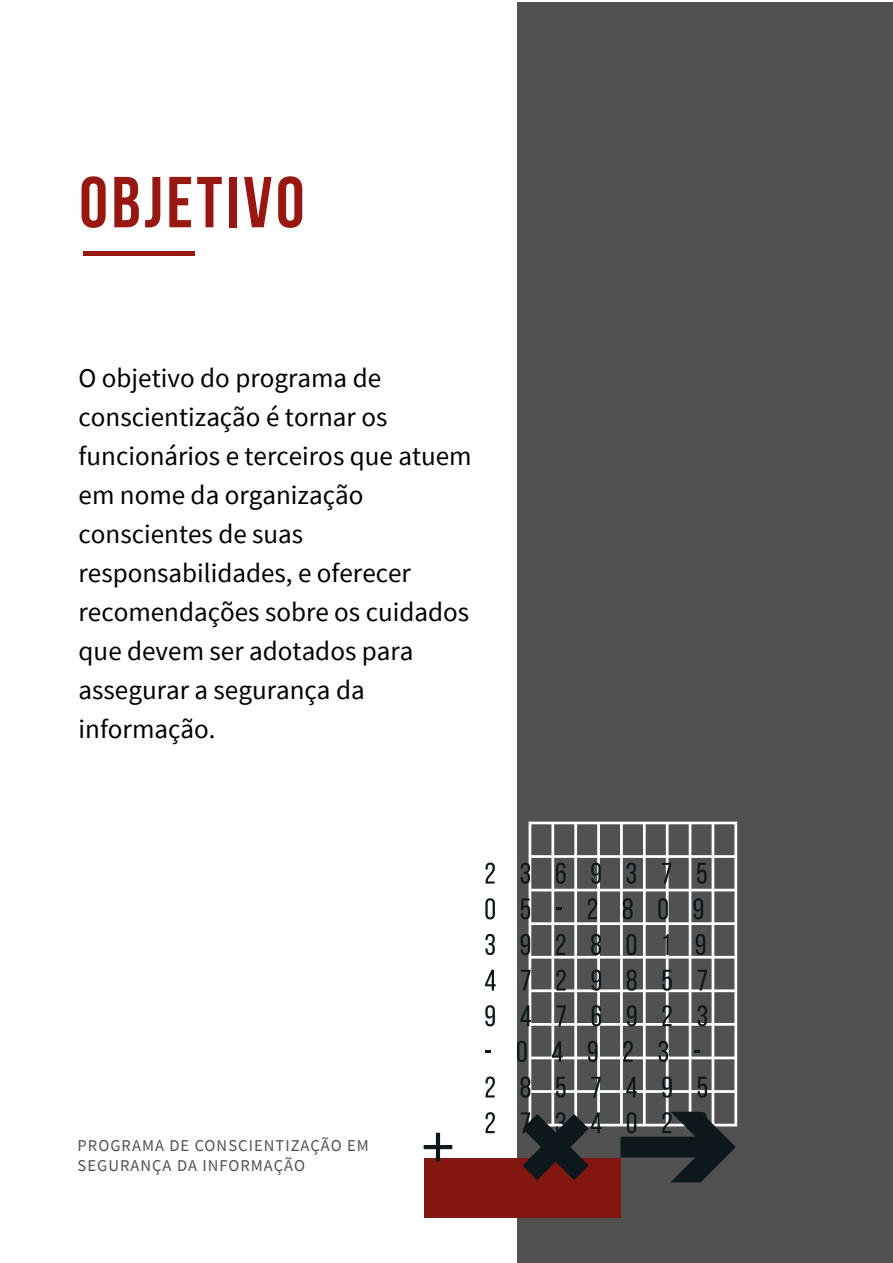
<style>
.page{position:relative;width:893px;height:1263px;background:#fff}
.page>*{position:absolute;margin:0;border:0;box-sizing:border-box;transform-origin:0 0}
.t1{font:700 72px "Bebas Neue";letter-spacing:.05em;color:#981711}
.t2{font:27px/39px "Source Sans Pro";color:#000}
.t3{font:16.5px/19.8px "Source Sans Pro";letter-spacing:.065em;color:#515151}
</style>
<div class="page">
<div style="left:517px;top:3px;width:376px;height:1260px;background:#515151"></div>
<hr style="left:83px;top:252px;width:112px;height:4px;background:#981711">
<div style="left:424px;top:1158px;width:197px;height:59px;background:#81170f"></div>
<svg style="left:528px;top:821px;width:210px;height:306px"></svg>
<div style="left:551px;top:822px;width:3px;height:304px;border:2px solid #fff"></div>
<div style="left:574px;top:822px;width:3px;height:304px;border:2px solid #fff"></div>
<div style="left:597px;top:822px;width:3px;height:304px;border:2px solid #fff"></div>
<div style="left:620px;top:822px;width:3px;height:304px;border:2px solid #fff"></div>
<div style="left:643px;top:822px;width:3px;height:304px;border:2px solid #fff"></div>
<div style="left:666px;top:822px;width:3px;height:304px;border:2px solid #fff"></div>
<div style="left:689px;top:822px;width:2px;height:304px;border:2px solid #fff"></div>
<div style="left:712px;top:822px;width:2px;height:304px;border:2px solid #fff"></div>
<div style="left:529px;top:1090px;width:208px;height:3px;border:2px solid #fff"></div>
<div style="left:529px;top:1056px;width:208px;height:3px;border:2px solid #fff"></div>
<div style="left:529px;top:1023px;width:208px;height:3px;border:2px solid #fff"></div>
<div style="left:529px;top:989px;width:208px;height:3px;border:2px solid #fff"></div>
<div style="left:529px;top:956px;width:208px;height:2px;border:2px solid #fff"></div>
<div style="left:529px;top:922px;width:208px;height:3px;border:2px solid #fff"></div>
<div style="left:529px;top:889px;width:208px;height:2px;border:2px solid #fff"></div>
<div style="left:529px;top:855px;width:208px;height:3px;border:2px solid #fff"></div>
<svg style="left:486px;top:862px;width:9px;height:21px"></svg>
<svg style="left:521px;top:862px;width:9px;height:22px"></svg>
<svg style="left:556px;top:862px;width:9px;height:22px"></svg>
<svg style="left:591px;top:862px;width:10px;height:22px"></svg>
<svg style="left:627px;top:862px;width:9px;height:22px"></svg>
<svg style="left:662px;top:863px;width:9px;height:20px"></svg>
<svg style="left:697px;top:863px;width:10px;height:21px"></svg>
<svg style="left:485px;top:898px;width:10px;height:21px"></svg>
<svg style="left:521px;top:898px;width:9px;height:21px"></svg>
<svg style="left:556px;top:908px;width:6px;height:2px"></svg>
<svg style="left:588px;top:898px;width:9px;height:21px"></svg>
<svg style="left:623px;top:898px;width:10px;height:21px"></svg>
<svg style="left:658px;top:898px;width:10px;height:21px"></svg>
<svg style="left:694px;top:898px;width:9px;height:21px"></svg>
<svg style="left:485px;top:934px;width:10px;height:21px"></svg>
<svg style="left:521px;top:934px;width:9px;height:21px"></svg>
<svg style="left:556px;top:934px;width:9px;height:21px"></svg>
<svg style="left:591px;top:934px;width:10px;height:21px"></svg>
<svg style="left:627px;top:934px;width:9px;height:21px"></svg>
<svg style="left:663px;top:934px;width:6px;height:21px"></svg>
<svg style="left:696px;top:934px;width:9px;height:21px"></svg>
<svg style="left:485px;top:970px;width:11px;height:20px"></svg>
<svg style="left:521px;top:970px;width:9px;height:20px"></svg>
<svg style="left:556px;top:969px;width:10px;height:21px"></svg>
<svg style="left:591px;top:969px;width:10px;height:22px"></svg>
<svg style="left:627px;top:969px;width:10px;height:22px"></svg>
<svg style="left:662px;top:970px;width:10px;height:21px"></svg>
<svg style="left:698px;top:970px;width:9px;height:20px"></svg>
<svg style="left:485px;top:1005px;width:10px;height:21px"></svg>
<svg style="left:520px;top:1005px;width:11px;height:21px"></svg>
<svg style="left:556px;top:1005px;width:10px;height:21px"></svg>
<svg style="left:592px;top:1005px;width:9px;height:21px"></svg>
<svg style="left:627px;top:1005px;width:9px;height:21px"></svg>
<svg style="left:662px;top:1005px;width:10px;height:21px"></svg>
<svg style="left:698px;top:1005px;width:9px;height:21px"></svg>
<svg style="left:485px;top:1050px;width:6px;height:2px"></svg>
<svg style="left:517px;top:1041px;width:10px;height:21px"></svg>
<svg style="left:552px;top:1041px;width:11px;height:21px"></svg>
<svg style="left:588px;top:1041px;width:9px;height:21px"></svg>
<svg style="left:623px;top:1041px;width:10px;height:21px"></svg>
<svg style="left:659px;top:1041px;width:9px;height:21px"></svg>
<svg style="left:694px;top:1050px;width:6px;height:2px"></svg>
<svg style="left:486px;top:1076px;width:9px;height:21px"></svg>
<svg style="left:521px;top:1076px;width:9px;height:22px"></svg>
<svg style="left:556px;top:1077px;width:9px;height:21px"></svg>
<svg style="left:591px;top:1077px;width:10px;height:20px"></svg>
<svg style="left:626px;top:1077px;width:11px;height:20px"></svg>
<svg style="left:662px;top:1076px;width:10px;height:22px"></svg>
<svg style="left:698px;top:1077px;width:9px;height:21px"></svg>
<svg style="left:486px;top:1112px;width:9px;height:21px"></svg>
<svg style="left:620px;top:1112px;width:116px;height:70px"></svg>
<svg style="left:521px;top:1112px;width:80px;height:68px"></svg>
<svg style="left:424px;top:1133px;width:28px;height:28px"></svg>
<h1 class="t1" style="left:79px;top:163px;width:227px">OBJETIVO</h1>
<p class="t2" style="left:79px;top:359px;width:395px">O objetivo do programa de conscientização é tornar os funcionários e terceiros que atuem em nome da organização conscientes de suas responsabilidades, e oferecer recomendações sobre os cuidados que devem ser adotados para assegurar a segurança da informação.</p>
<p class="t3" style="left:78px;top:1135px;width:293px">PROGRAMA DE CONSCIENTIZAÇÃO EM<br>SEGURANÇA DA INFORMAÇÃO</p>
</div>
